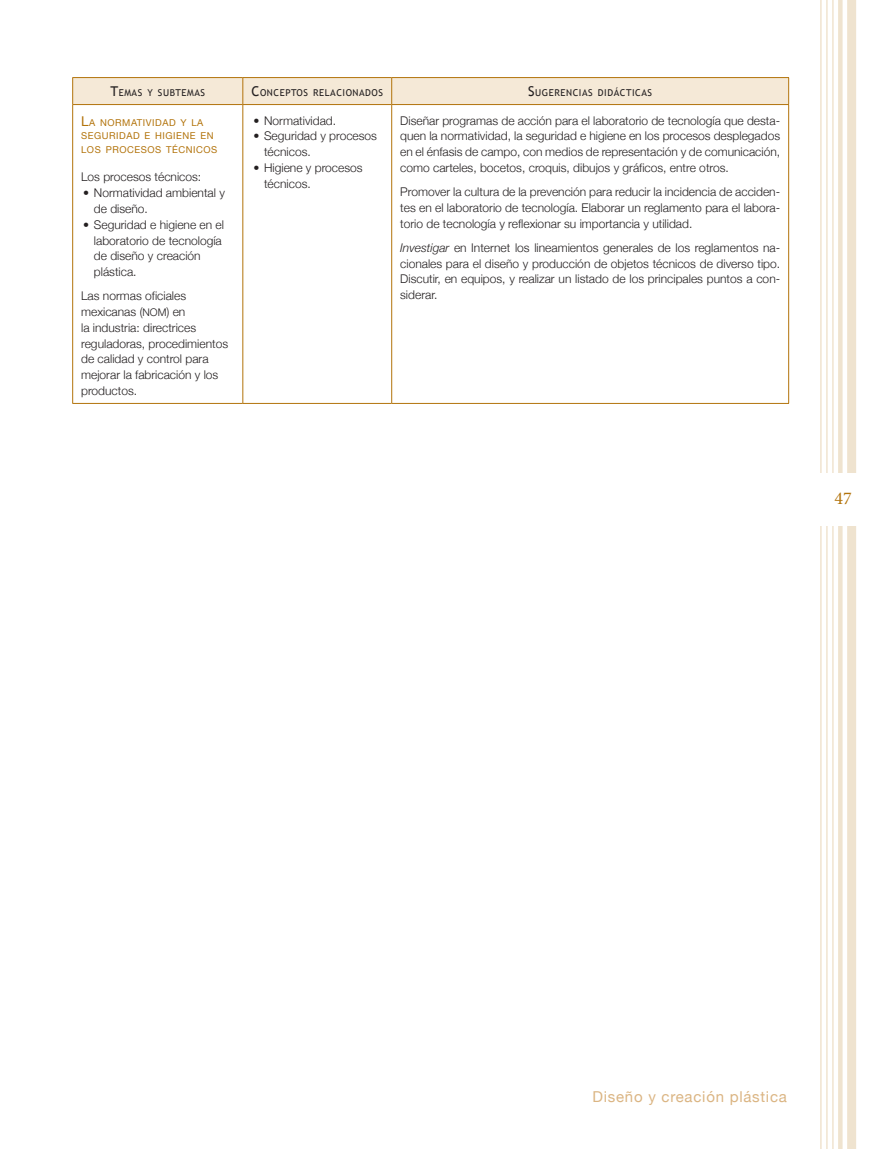
<style>
.page{position:relative;width:872px;height:1149px;background:#fff}
.page>*{position:absolute;margin:0;border:0;box-sizing:border-box;transform-origin:0 0}
.t1{font:18px "Minion Pro";color:#b2730b}
.t2{font:15px "Helvetica Neue";letter-spacing:.05em;color:#dbb583}
.t3{font:300 12px/15.8px "Helvetica Neue";color:#231f20}
.t4{font:9.45px "Trebuchet MS";letter-spacing:.055em;color:#231f20}
.t5{font:9.45px/13.5px "Helvetica Neue";letter-spacing:.055em;color:#b2730b}
.s1{font-size:13.5px}
.s2{font-size:10.5px}
.s3{font-style:italic}
</style>
<div class="page">
<div style="left:847px;top:0;width:9px;height:1148px;background:#efe3cf"></div>
<hr style="left:838px;top:0;width:4px;height:1148px;background:#efe3cf">
<hr style="left:832px;top:0;width:1px;height:1148px;background:#b2730b">
<hr style="left:826px;top:0;width:1px;height:1148px;background:#b2730b">
<hr style="left:820px;top:0;width:1px;height:1148px;background:#b2730b">
<div style="left:740px;top:473px;width:132px;height:52px;background:#fff"></div>
<hr style="left:72px;top:105px;width:1px;height:298px;background:#b2730b">
<hr style="left:242px;top:105px;width:1px;height:298px;background:#b2730b">
<hr style="left:391px;top:105px;width:1px;height:298px;background:#b2730b">
<hr style="left:788px;top:105px;width:1px;height:298px;background:#b2730b">
<hr style="left:72px;top:77px;width:171px;height:1px;background:#b2730b">
<hr style="left:243px;top:77px;width:149px;height:1px;background:#b2730b">
<hr style="left:392px;top:77px;width:397px;height:1px;background:#b2730b">
<div style="left:72px;top:78px;width:717px;height:26px;background:#f5e9d7"></div>
<hr style="left:72px;top:104px;width:171px;height:1px;background:#b2730b">
<hr style="left:72px;top:403px;width:171px;height:1px;background:#b2730b">
<hr style="left:243px;top:104px;width:149px;height:1px;background:#b2730b">
<hr style="left:243px;top:403px;width:149px;height:1px;background:#b2730b">
<hr style="left:392px;top:104px;width:397px;height:1px;background:#b2730b">
<hr style="left:392px;top:403px;width:397px;height:1px;background:#b2730b">
<p class="t4" style="left:110px;top:87px;width:96px"><span class="s1">T</span>EMAS Y SUBTEMAS</p>
<p class="t4" style="left:251px;top:87px;width:133px"><span class="s1">C</span>ONCEPTOS RELACIONADOS</p>
<p class="t4" style="left:528px;top:87px;width:125px"><span class="s1">S</span>UGERENCIAS DIDÁCTICAS</p>
<p class="t5" style="left:81px;top:116px;width:138px"><span class="s1">L</span>A NORMATIVIDAD Y LA<br>SEGURIDAD E HIGIENE EN<br>LOS PROCESOS TÉCNICOS</p>
<p class="t3" style="left:81px;top:169px;width:122px">Los procesos técnicos:</p>
<p class="t3" style="left:94px;top:185px;width:132px;text-indent:-11px">• Normatividad ambiental y de diseño.</p>
<p class="t3" style="left:94px;top:216px;width:132px;text-indent:-11px">• Seguridad e higiene en el laboratorio de tecnología de diseño y creación plástica.</p>
<p class="t3" style="left:81px;top:288px;width:148px">Las normas oficiales mexicanas (<span class="s2">NOM</span>) en<br>la industria: directrices reguladoras, procedimientos de calidad y control para mejorar la fabricación y los productos.</p>
<p class="t3" style="left:400px;top:112px;width:381px;text-align:justify">Diseñar programas de acción para el laboratorio de tecnología que desta&shy;quen la normatividad, la seguridad e higiene en los procesos desplegados en el énfasis de campo, con medios de representación y de comunicación, como carteles, bocetos, croquis, dibujos y gráficos, entre otros.</p>
<p class="t3" style="left:400px;top:184px;width:381px;text-align:justify">Promover la cultura de la prevención para reducir la incidencia de acciden&shy;tes en el laboratorio de tecnología. Elaborar un reglamento para el labora&shy;torio de tecnología y reflexionar su importancia y utilidad.</p>
<p class="t3" style="left:400px;top:239px;width:381px;text-align:justify"><span class="s3">Investigar</span> en Internet los lineamientos generales de los reglamentos na&shy;cionales para el diseño y producción de objetos técnicos de diverso tipo.<br>Discutir, en equipos, y realizar un listado de los principales puntos a con&shy;siderar.</p>
<p class="t3" style="left:253px;top:112px;width:84px">• Normatividad.</p>
<p class="t3" style="left:264px;top:128px;width:114px;text-indent:-11px">• Seguridad y procesos técnicos.</p>
<p class="t3" style="left:264px;top:159px;width:100px;text-indent:-11px">• Higiene y procesos técnicos.</p>
<h1 class="t1" style="left:834px;top:486px;width:19px">47</h1>
<p class="t2" style="left:592px;top:1087px;width:196px">Diseño y creación plástica</p>
</div>
